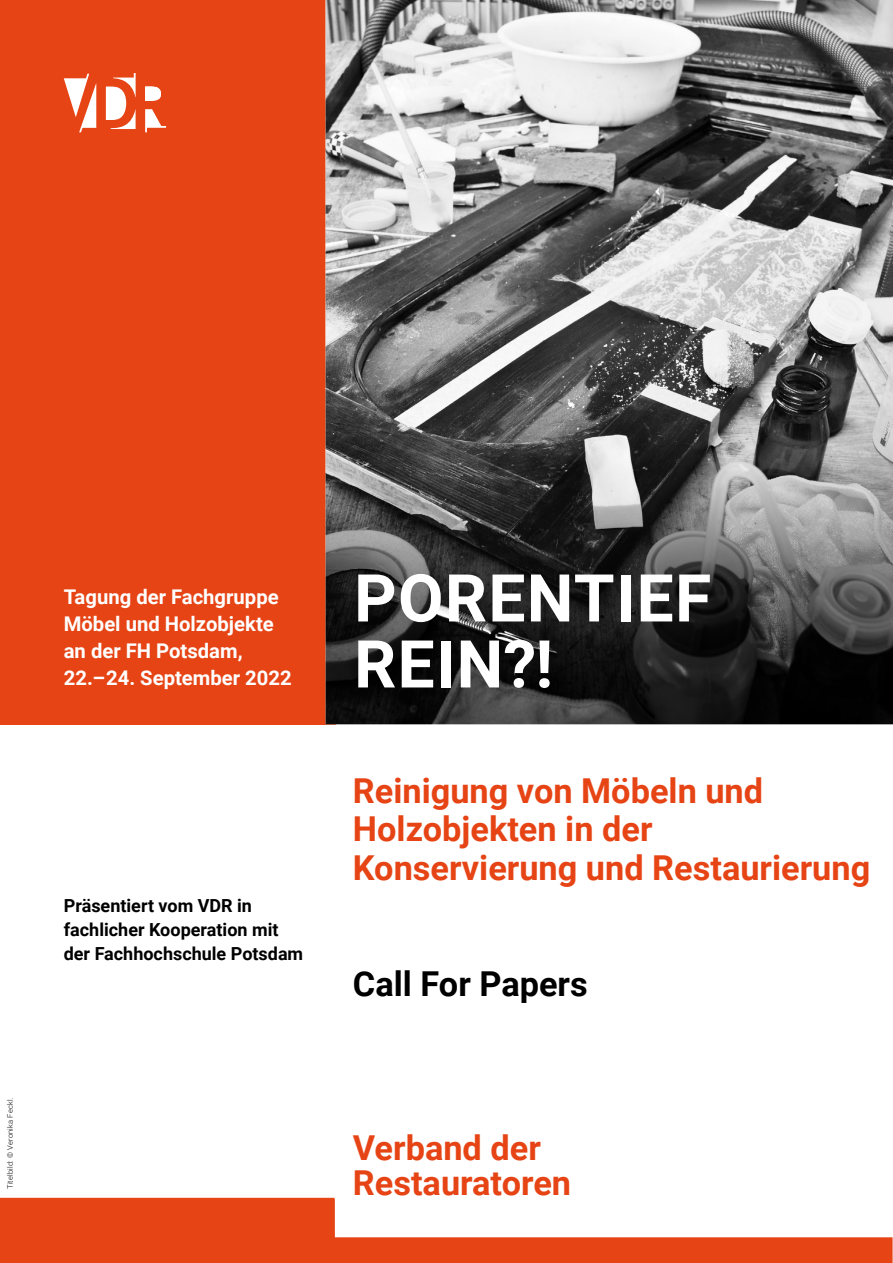
<style>
.page{position:relative;width:893px;height:1263px;background:#fff}
.page>*{position:absolute;margin:0;border:0;box-sizing:border-box;transform-origin:0 0}
.t1{font:700 66px/66px "Roboto";letter-spacing:.02em;color:#fff}
.t2{font:700 34.35px/38.5px "Roboto";color:#e64415}
.t3{font:700 34.35px "Roboto";color:#000}
.t4{font:700 20.25px/27px "Roboto";color:#fff}
.t5{font:700 18px/24px "Roboto";color:#000}
.t6{font:300 7.5px "Roboto";letter-spacing:.025em;color:#000}
</style>
<div class="page">
<div style="left:0;top:0;width:336px;height:724px;background:#e64415"></div>
<img style="left:326px;top:0;width:567px;height:724px">
<svg style="left:0;top:1198px;width:893px;height:65px;fill:#e64415"></svg>
<svg style="left:145px;top:87px;width:16px;height:14px"></svg>
<svg style="left:64px;top:74px;width:32px;height:58px"></svg>
<svg style="left:106px;top:73px;width:30px;height:56px"></svg>
<svg style="left:145px;top:109px;width:21px;height:23px"></svg>
<p class="t6" style="left:5px;top:1189px;width:93px;rotate:-90deg">Titelbild: © Veronika Feckl.</p>
<p class="t4" style="left:64px;top:583px;width:229px">Tagung der Fachgruppe<br>Möbel und Holzobjekte an der FH Potsdam,<br>22.–24. September 2022</p>
<p class="t5" style="left:64px;top:893px;width:241px">Präsentiert vom VDR in fachlicher Kooperation mit der Fachhochschule Potsdam</p>
<p class="t1" style="left:354px;top:562px;width:359px">PORENTIEF<br>REIN?!</p>
<p class="t2" style="left:353px;top:770px;width:519px">Reinigung von Möbeln und<br>Holzobjekten in der<br>Konservierung und Restaurierung</p>
<p class="t3" style="left:353px;top:959px;width:236px">Call For Papers</p>
<p class="t2" style="left:353px;top:1130px;width:220px;line-height:34.5px">Verband der<br>Restauratoren</p>
</div>
